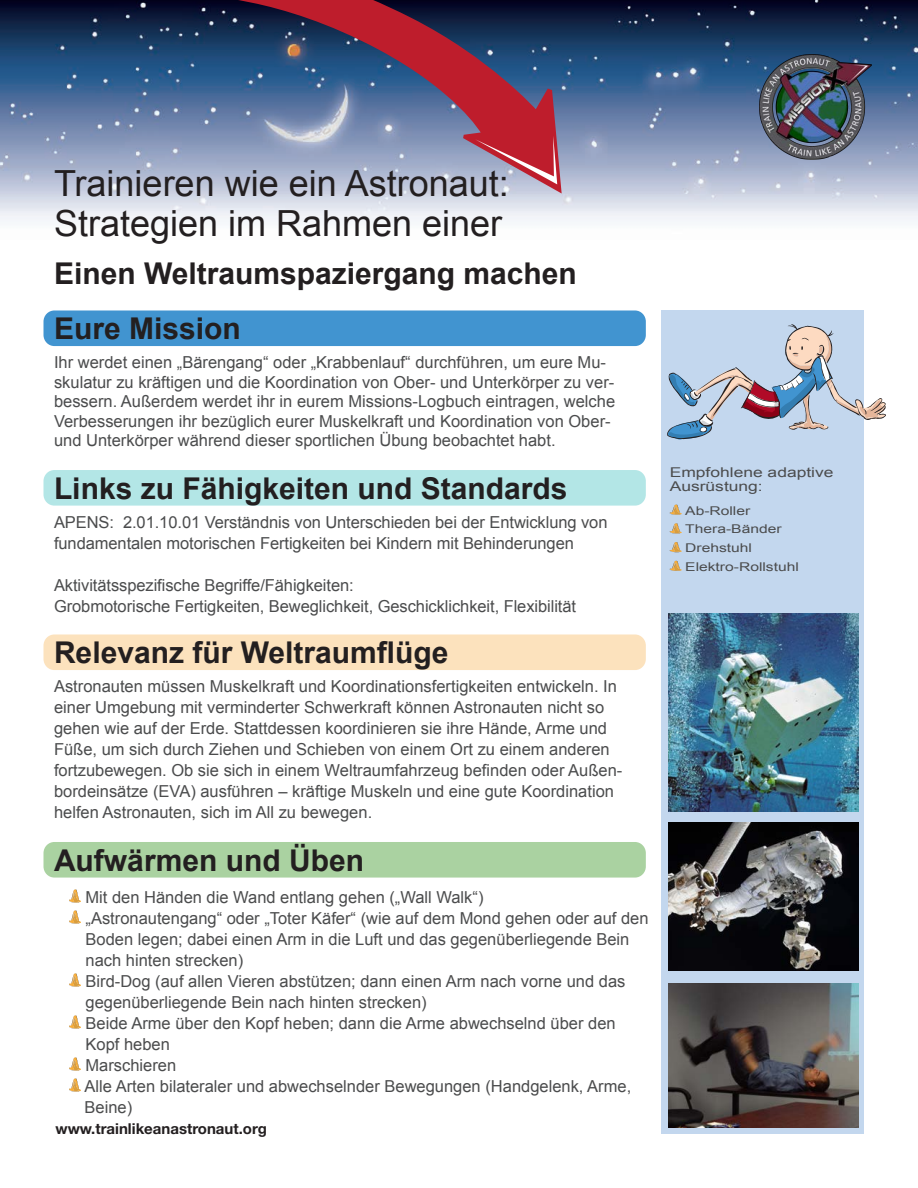
<style>
.page{position:relative;width:918px;height:1188px;background:#fff}
.page>*{position:absolute;margin:0;border:0;box-sizing:border-box;transform-origin:0 0}
.t1{font:36px/40.5px "Arial";color:#231f20}
.t2{font:700 30px "Arial";color:#231f20}
.Content_text{font:16.5px/21px "Arial";color:#4b4c4d}
.Content_text-2{font:700 15px "Helvetica Neue LT Std";color:#231f20}
.Content_text-3{font:13.5px/13.5px "Arial";color:#4b4c4d;scale:1.29 1}
.Content_text-4{font:12.15px "Arial";color:#4b4c4d;scale:1.29 1}
</style>
<div class="page">
<img style="left:0;top:0;width:918px;height:223px">
<svg style="left:199px;top:0;width:363px;height:193px"></svg>
<svg style="left:475px;top:136px;width:82px;height:48px"></svg>
<svg style="left:69px;top:889px;width:12px;height:14px"></svg>
<svg style="left:69px;top:910px;width:12px;height:14px"></svg>
<svg style="left:69px;top:973px;width:12px;height:14px"></svg>
<svg style="left:69px;top:1015px;width:12px;height:14px"></svg>
<svg style="left:69px;top:1057px;width:12px;height:14px"></svg>
<svg style="left:69px;top:1078px;width:12px;height:14px"></svg>
<div style="left:44px;top:310px;width:602px;height:36px;background:#4194d0;border-radius:11px"></div>
<div style="left:44px;top:470px;width:602px;height:36px;background:#b3e6e6;border-radius:11px"></div>
<div style="left:44px;top:634px;width:602px;height:36px;background:#fce2bd;border-radius:11px"></div>
<div style="left:44px;top:842px;width:602px;height:36px;background:#aad2a1;border-radius:11px"></div>
<div style="left:662px;top:310px;width:202px;height:824px;background:#c3d7ee"></div>
<svg style="left:670px;top:505px;width:12px;height:10px"></svg>
<svg style="left:670px;top:523px;width:12px;height:10px"></svg>
<svg style="left:670px;top:542px;width:12px;height:10px"></svg>
<svg style="left:670px;top:561px;width:12px;height:10px"></svg>
<img style="left:668px;top:613px;width:190px;height:198px">
<img style="left:668px;top:822px;width:190px;height:149px">
<img style="left:668px;top:983px;width:190px;height:145px">
<svg style="left:667px;top:324px;width:219px;height:116px"></svg>
<img style="left:759px;top:54px;width:113px;height:106px">
<p class="t1" style="left:54px;top:163px;width:456px">Trainieren wie ein Astronaut:<br>Strategien im Rahmen einer</p>
<p class="t2" style="left:54px;top:254px;width:524px">Einen Weltraumspaziergang machen</p>
<p class="t2" style="left:54px;top:308px;width:188px">Eure Mission</p>
<p class="Content_text" style="left:54px;top:353px;width:563px;line-height:19.5px">Ihr werdet einen „Bärengang“ oder „Krabbenlauf“ durchführen, um eure Mu&shy;skulatur zu kräftigen und die Koordination von Ober- und Unterkörper zu ver&shy;bessern. Außerdem werdet ihr in eurem Missions-Logbuch eintragen, welche Verbesserungen ihr bezüglich eurer Muskelkraft und Koordination von Ober&shy;und Unterkörper während dieser sportlichen Übung beobachtet habt.</p>
<p class="t2" style="left:54px;top:468px;width:515px">Links zu Fähigkeiten und Standards</p>
<p class="Content_text" style="left:54px;top:512px;width:555px">APENS: 2.01.10.01 Verständnis von Unterschieden bei der Entwicklung von fundamentalen motorischen Fertigkeiten bei Kindern mit Behinderungen</p>
<p class="Content_text" style="left:54px;top:575px;width:301px">Aktivitätsspezifische Begriffe/Fähigkeiten:</p>
<p class="Content_text" style="left:54px;top:596px;width:524px">Grobmotorische Fertigkeiten, Beweglichkeit, Geschicklichkeit, Flexibilität</p>
<p class="t2" style="left:54px;top:633px;width:396px">Relevanz für Weltraumflüge</p>
<p class="Content_text" style="left:54px;top:676px;width:570px">Astronauten müssen Muskelkraft und Koordinationsfertigkeiten entwickeln. In einer Umgebung mit verminderter Schwerkraft können Astronauten nicht so gehen wie auf der Erde. Stattdessen koordinieren sie ihre Hände, Arme und Füße, um sich durch Ziehen und Schieben von einem Ort zu einem anderen fortzubewegen. Ob sie sich in einem Weltraumfahrzeug befinden oder Außen&shy;bordeinsätze (EVA) ausführen – kräftige Muskeln und eine gute Koordination helfen Astronauten, sich im All zu bewegen.</p>
<p class="t2" style="left:54px;top:840px;width:312px">Aufwärmen und Üben</p>
<p class="Content_text" style="left:86px;top:886px;width:400px">Mit den Händen die Wand entlang gehen („Wall Walk“)</p>
<p class="Content_text" style="left:86px;top:907px;width:565px">„Astronautengang“ oder „Toter Käfer“ (wie auf dem Mond gehen oder auf den<br>Boden legen; dabei einen Arm in die Luft und das gegenüberliegende Bein nach hinten strecken)</p>
<p class="Content_text" style="left:86px;top:970px;width:541px">Bird-Dog (auf allen Vieren abstützen; dann einen Arm nach vorne und das gegenüberliegende Bein nach hinten strecken)</p>
<p class="Content_text" style="left:86px;top:1012px;width:532px">Beide Arme über den Kopf heben; dann die Arme abwechselnd über den<br>Kopf heben</p>
<p class="Content_text" style="left:86px;top:1054px;width:92px">Marschieren</p>
<p class="Content_text" style="left:85px;top:1075px;width:548px">Alle Arten bilateraler und abwechselnder Bewegungen (Handgelenk, Arme,<br>Beine)</p>
<p class="Content_text-2" style="left:56px;top:1119px;width:213px">www.trainlikeanastronaut.org</p>
<p class="Content_text-3" style="left:670px;top:466px;width:128px">Empfohlene adaptive<br>Ausrüstung:</p>
<p class="Content_text-4" style="left:685px;top:503px;width:52px">Ab-Roller</p>
<p class="Content_text-4" style="left:685px;top:521px;width:76px">Thera-Bänder</p>
<p class="Content_text-4" style="left:685px;top:540px;width:53px">Drehstuhl</p>
<p class="Content_text-4" style="left:685px;top:559px;width:90px">Elektro-Rollstuhl</p>
</div>
